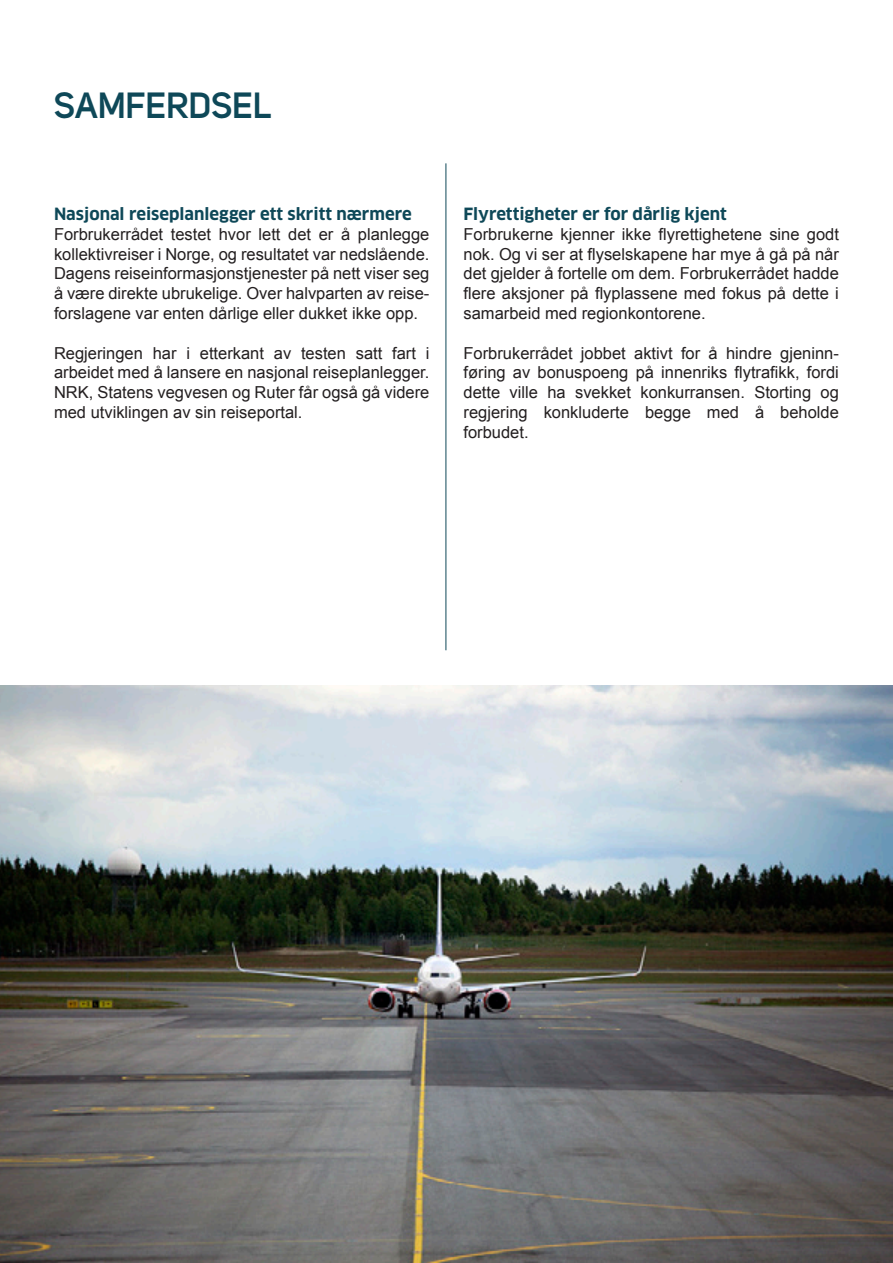
<style>
.page{position:relative;width:893px;height:1263px;background:#fff}
.page>*{position:absolute;margin:0;border:0;box-sizing:border-box;transform-origin:0 0}
.t1{font:700 36px "Uni Sans Semi";color:#0e4858}
.t2{font:16.5px/19.8px "Arial";color:#231f20;text-align:justify}
.t3{font:700 16.5px "Clan OT";color:#0e4858}
</style>
<div class="page">
<img style="left:0;top:685px;width:893px;height:578px">
<hr style="left:446px;top:163px;width:1px;height:487px;background:#0e4858">
<p class="t1" style="left:54px;top:83px;width:219px">SAMFERDSEL</p>
<p class="t3" style="left:54px;top:204px;width:359px">Nasjonal reiseplanlegger ett skritt nærmere</p>
<p class="t2" style="left:54px;top:224px;width:377px">Forbrukerrådet testet hvor lett det er å planlegge kollektivreiser i Norge, og resultatet var nedslående.<br>Dagens reiseinformasjonstjenester på nett viser seg å være direkte ubrukelige. Over halvparten av reise&shy;forslagene var enten dårlige eller dukket ikke opp.</p>
<p class="t2" style="left:54px;top:343px;width:377px">Regjeringen har i etterkant av testen satt fart i arbeidet med å lansere en nasjonal reiseplanlegger.<br>NRK, Statens vegvesen og Ruter får også gå videre med utviklingen av sin reiseportal.</p>
<p class="t3" style="left:463px;top:204px;width:265px">Flyrettigheter er for dårlig kjent</p>
<p class="t2" style="left:463px;top:224px;width:377px">Forbrukerne kjenner ikke flyrettighetene sine godt nok. Og vi ser at flyselskapene har mye å gå på når det gjelder å fortelle om dem. Forbrukerrådet hadde flere aksjoner på flyplassene med fokus på dette i samarbeid med regionkontorene.</p>
<p class="t2" style="left:463px;top:343px;width:377px">Forbrukerrådet jobbet aktivt for å hindre gjeninn&shy;føring av bonuspoeng på innenriks flytrafikk, fordi dette ville ha svekket konkurransen. Storting og regjering konkluderte begge med å beholde forbudet.</p>
</div>
